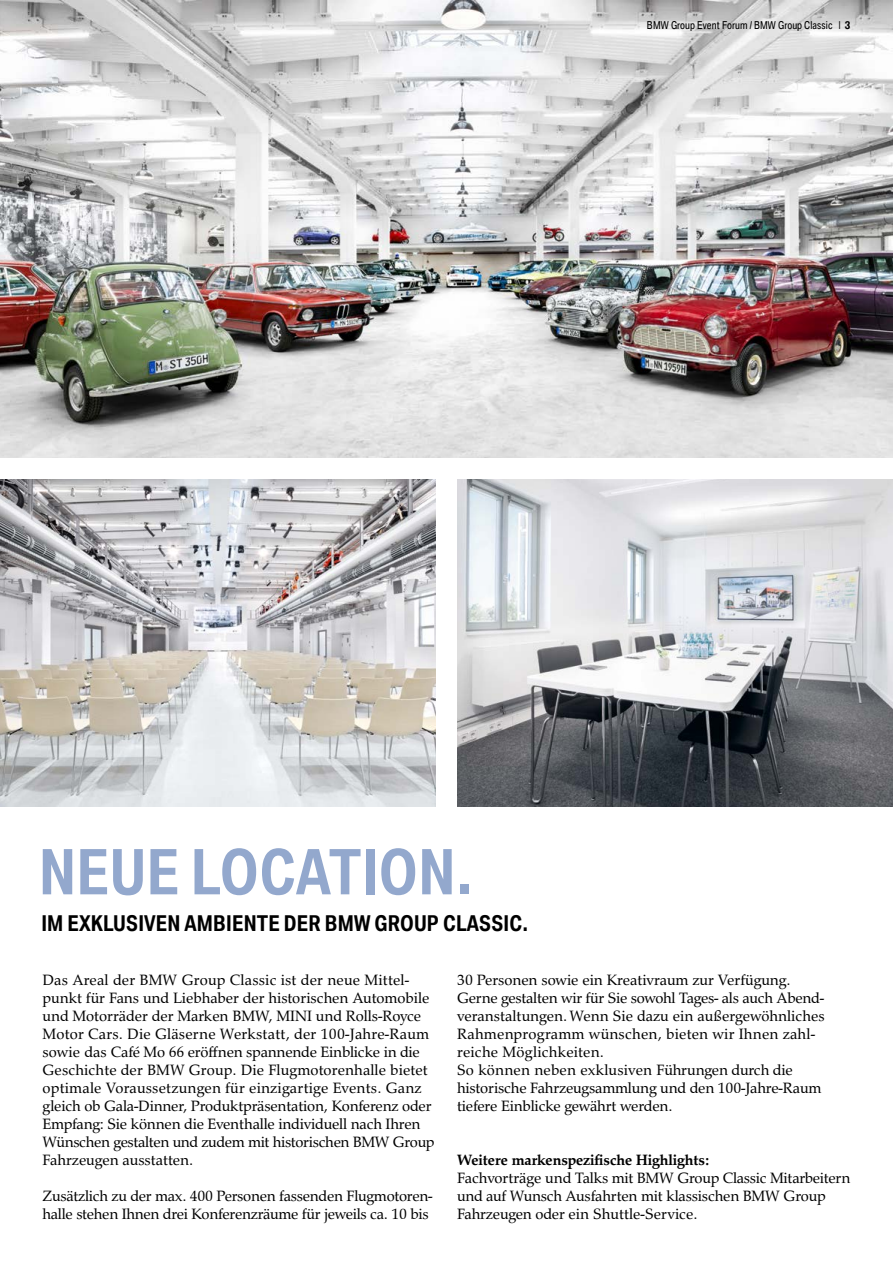
<style>
.page{position:relative;width:893px;height:1263px;background:#fff}
.page>*{position:absolute;margin:0;border:0;box-sizing:border-box;transform-origin:0 0}
.t1{font:700 60px "BMW Group Condensed";color:#93a8cd}
.t2{font:700 21px "BMW Group Condensed";color:#000}
.t3{font:15px/18px "BMW Group Serif";letter-spacing:-.01em;color:#000}
.t4{font:700 15px "BMW Group Serif";color:#000}
.t5{font:10.5px "BMW Group Condensed";color:#000}
.s1{font-weight:700}
</style>
<div class="page">
<img style="left:0;top:479px;width:436px;height:327px">
<img style="left:0;top:0;width:893px;height:458px">
<img style="left:457px;top:479px;width:436px;height:327px">
<p class="t5" style="left:647px;top:19px;width:205px">BMW Group Event Forum / BMW Group Classic | <span class="s1">3</span></p>
<h1 class="t1" style="left:39px;top:833px;width:435px">NEUE LOCATION.</h1>
<h2 class="t2" style="left:41px;top:910px;width:488px">IM EXKLUSIVEN AMBIENTE DER BMW GROUP CLASSIC.</h2>
<p class="t3" style="left:43px;top:970px;width:394px">Das Areal der BMW Group Classic ist der neue Mittel&shy;punkt für Fans und Liebhaber der historischen Automobile und Motorräder der Marken BMW, MINI und Rolls-Royce Motor Cars. Die Gläserne Werkstatt, der 100-Jahre-Raum sowie das Café Mo 66 eröffnen spannende Einblicke in die Geschichte der BMW Group. Die Flugmotorenhalle bietet optimale Voraussetzungen für einzigartige Events. Ganz gleich ob Gala-Dinner, Produktpräsentation, Konferenz oder Empfang: Sie können die Eventhalle individuell nach Ihren Wünschen gestalten und zudem mit historischen BMW Group Fahrzeugen ausstatten.</p>
<p class="t3" style="left:43px;top:1186px;width:391px">Zusätzlich zu der max. 400 Personen fassenden Flugmotoren&shy;halle stehen Ihnen drei Konferenzräume für jeweils ca. 10 bis</p>
<p class="t3" style="left:457px;top:970px;width:369px">30 Personen sowie ein Kreativraum zur Verfügung.<br>Gerne gestalten wir für Sie sowohl Tages- als auch Abend&shy;veranstaltungen.Wenn Sie dazu ein außergewöhnliches Rahmenprogramm wünschen, bieten wir Ihnen zahl&shy;reiche Möglichkeiten.<br>So können neben exklusiven Führungen durch die historische Fahrzeugsammlung und den 100-Jahre-Raum tiefere Einblicke gewährt werden.</p>
<p class="t4" style="left:457px;top:1148px;width:254px">Weitere markenspezifische Highlights:</p>
<p class="t3" style="left:457px;top:1168px;width:395px">Fachvorträge und Talks mit BMW Group Classic Mitarbeitern und auf Wunsch Ausfahrten mit klassischen BMW Group<br>Fahrzeugen oder ein Shuttle-Service.</p>
</div>
